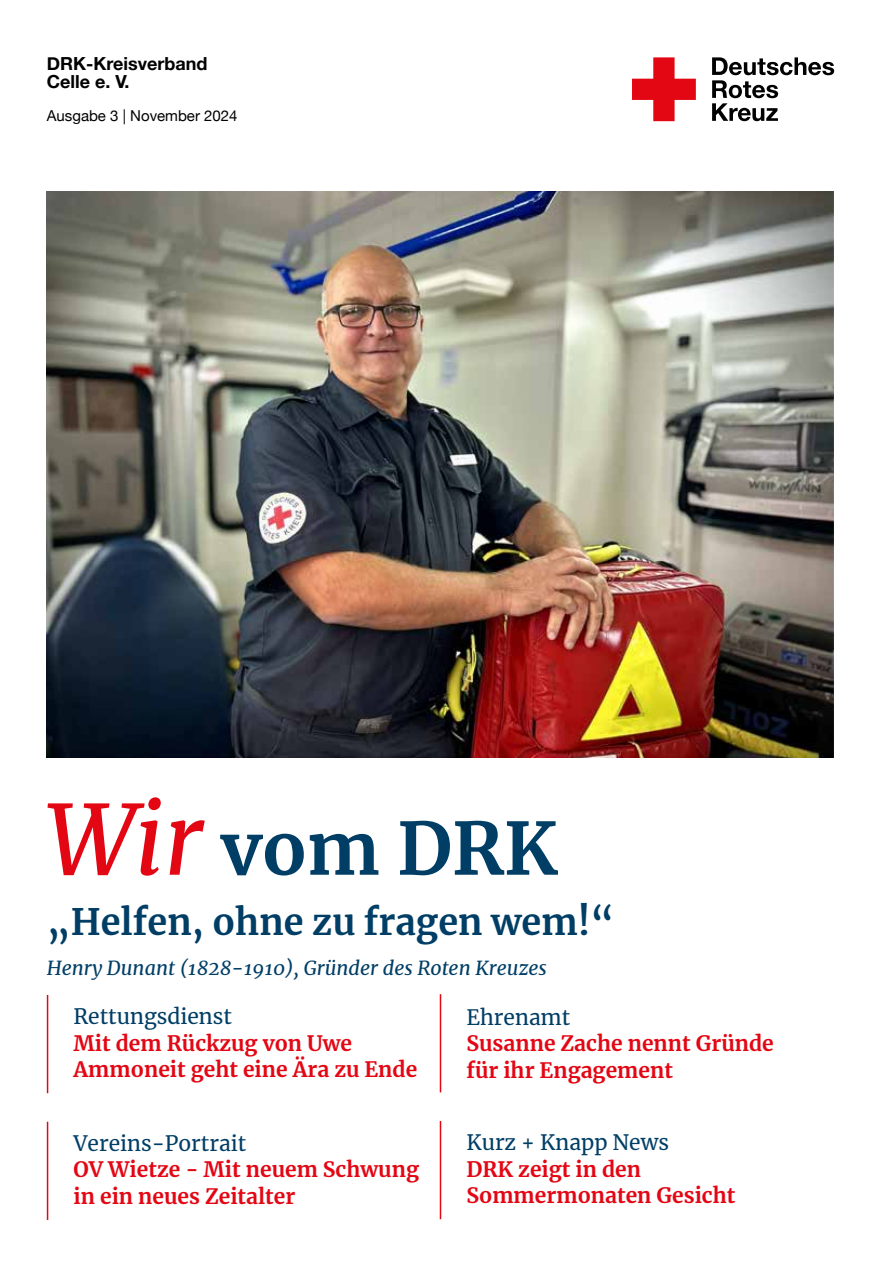
<style>
.page{position:relative;width:881px;height:1263px;background:#fff}
.page>*{position:absolute;margin:0;border:0;box-sizing:border-box;transform-origin:0 0}
.t1{font:700 72px "Merriweather";color:#003e66}
.t2{font:700 36px "Merriweather";color:#003e66}
.t3{font:700 21px/26.2px "Merriweather";color:#e30613}
.t4{font:21px "Merriweather";color:#003e66}
.t5{font:italic 19.5px "Merriweather";color:#003e66}
.t6{font:700 18px/18px "Helvetica Neue";color:#000}
.t7{font:15px "Helvetica Neue";color:#000}
.s1{font-weight:400;font-style:italic;font-size:96px;color:#e30613}
</style>
<div class="page">
<svg style="left:632px;top:57px;width:63px;height:64px"></svg>
<svg style="left:712px;top:57px;width:121px;height:64px"></svg>
<img style="left:47px;top:191px;width:786px;height:566px">
<hr style="left:439px;top:1121px;width:2px;height:98px;background:#e30613">
<hr style="left:439px;top:994px;width:2px;height:98px;background:#e30613">
<hr style="left:47px;top:1122px;width:1px;height:98px;background:#e30613">
<hr style="left:47px;top:995px;width:1px;height:98px;background:#e30613">
<p class="t6" style="left:47px;top:55px;width:162px">DRK-Kreisverband<br>Celle e. V.</p>
<p class="t7" style="left:47px;top:105px;width:192px">Ausgabe 3 | November 2024</p>
<h1 class="t1" style="left:47px;top:799px;width:512px"><span class="s1">Wir</span> vom DRK</h1>
<h2 class="t2" style="left:47px;top:897px;width:569px">„Helfen, ohne zu fragen wem!“</h2>
<p class="t5" style="left:47px;top:955px;width:501px">Henry Dunant (1828-1910), Gründer des Roten Kreuzes</p>
<p class="t4" style="left:73px;top:1002px;width:160px">Rettungsdienst</p>
<p class="t3" style="left:73px;top:1029px;width:345px">Mit dem Rückzug von Uwe<br>Ammoneit geht eine Ära zu Ende</p>
<p class="t4" style="left:73px;top:1129px;width:174px">Vereins-Portrait</p>
<p class="t3" style="left:73px;top:1156px;width:347px">OV Wietze - Mit neuem Schwung in ein neues Zeitalter</p>
<p class="t4" style="left:466px;top:1003px;width:105px">Ehrenamt</p>
<p class="t3" style="left:466px;top:1030px;width:309px">Susanne Zache nennt Gründe für ihr Engagement</p>
<p class="t4" style="left:466px;top:1128px;width:204px">Kurz + Knapp News</p>
<p class="t3" style="left:466px;top:1155px;width:270px">DRK zeigt in den<br>Sommermonaten Gesicht</p>
</div>
